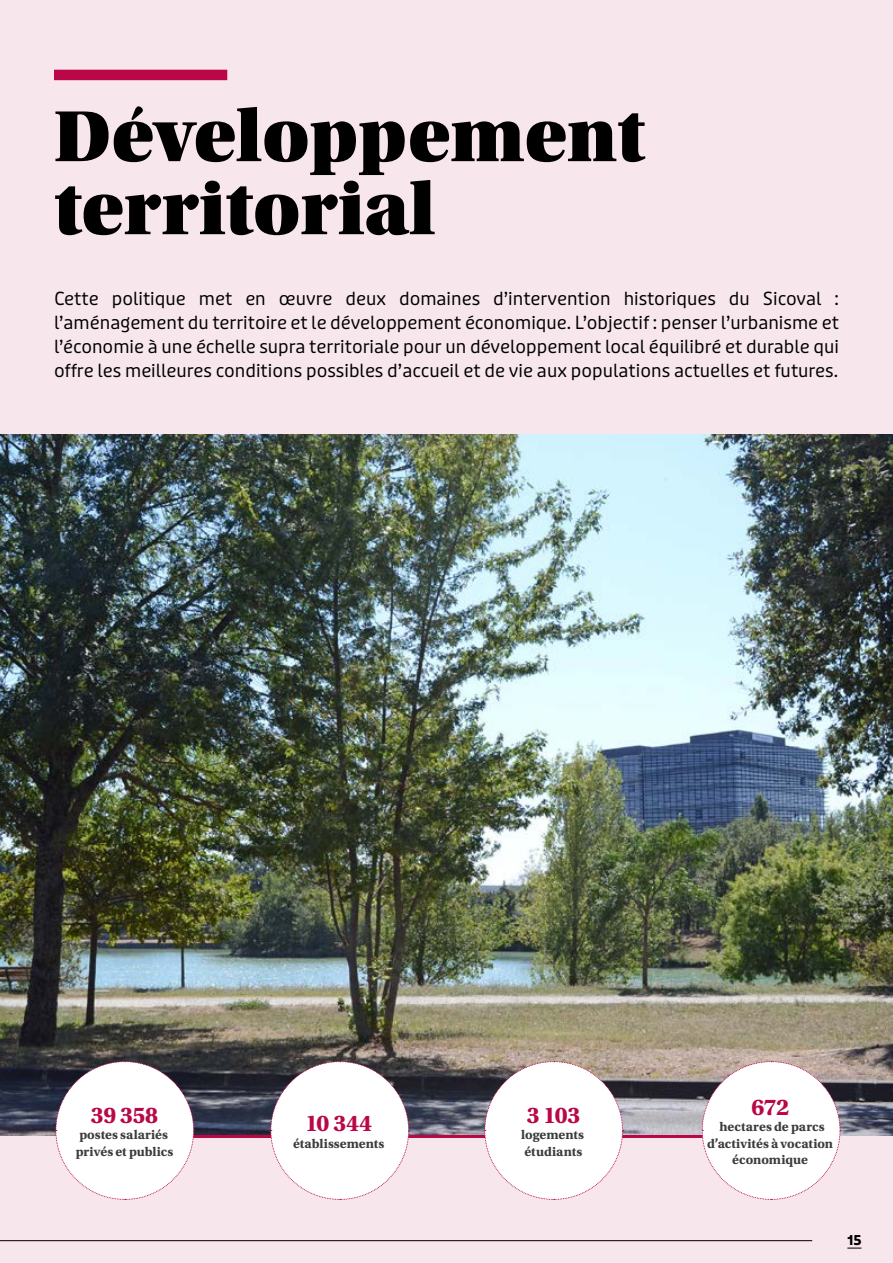
<style>
.page{position:relative;width:893px;height:1263px;background:#f8e6ed}
.page>*{position:absolute;margin:0;border:0;box-sizing:border-box;transform-origin:0 0}
.t1{font:76.35px/73.1px "Utopia Std Black Headline";color:#000}
.t2{font:24px "Utopia Std Bold Capt";letter-spacing:-.015em;color:#b90748}
.t3{font:18px/24px "Puffin Display";color:#000;text-align:justify}
.t4{font:13.5px/16.5px "Utopia Std Bold Capt";color:#3c3c3b}
.t5{font:700 13.5px "Puffin Display";color:#000}
</style>
<div class="page">
<div style="left:54px;top:70px;width:173px;height:10px;background:#b90748"></div>
<img style="left:1px;top:435px;width:892px;height:700px">
<hr style="left:61px;top:1135px;width:778px;height:3px;background:#b90748">
<svg style="left:484px;top:1061px;width:139px;height:139px;background:#eee9ea"></svg>
<svg style="left:55px;top:1061px;width:140px;height:139px;background:#e4e1e4"></svg>
<svg style="left:701px;top:1061px;width:140px;height:139px;background:#f1eced"></svg>
<svg style="left:270px;top:1061px;width:140px;height:139px;background:#e5e2e4"></svg>
<svg style="left:847px;top:1248px;width:14px;height:1px"></svg>
<hr style="left:0;top:1240px;width:812px;height:1px;background:#000">
<h1 class="t1" style="left:54px;top:101px;width:592px">Développement territorial</h1>
<p class="t3" style="left:54px;top:287px;width:786px">Cette politique met en œuvre deux domaines d’intervention historiques du Sicoval : l’aménagement du territoire et le développement économique. L’objectif : penser l’urbanisme et l’économie à une échelle supra territoriale pour un développement local équilibré et durable qui offre les meilleures conditions possibles d’accueil et de vie aux populations actuelles et futures.</p>
<h2 class="t2" style="left:91px;top:1101px;width:69px">39 358</h2>
<p class="t4" style="left:76px;top:1127px;width:99px">postes salariés privés et publics</p>
<h2 class="t2" style="left:305px;top:1109px;width:68px">10 344</h2>
<p class="t4" style="left:293px;top:1135px;width:93px">établissements</p>
<h2 class="t2" style="left:527px;top:1101px;width:55px">3 103</h2>
<p class="t4" style="left:521px;top:1127px;width:64px">logements étudiants</p>
<h2 class="t2" style="left:751px;top:1092px;width:39px">672</h2>
<p class="t4" style="left:707px;top:1118px;width:128px;text-align:center">hectares de parcs d’activités à vocation économique</p>
<p class="t5" style="left:847px;top:1232px;width:16px">15</p>
</div>
